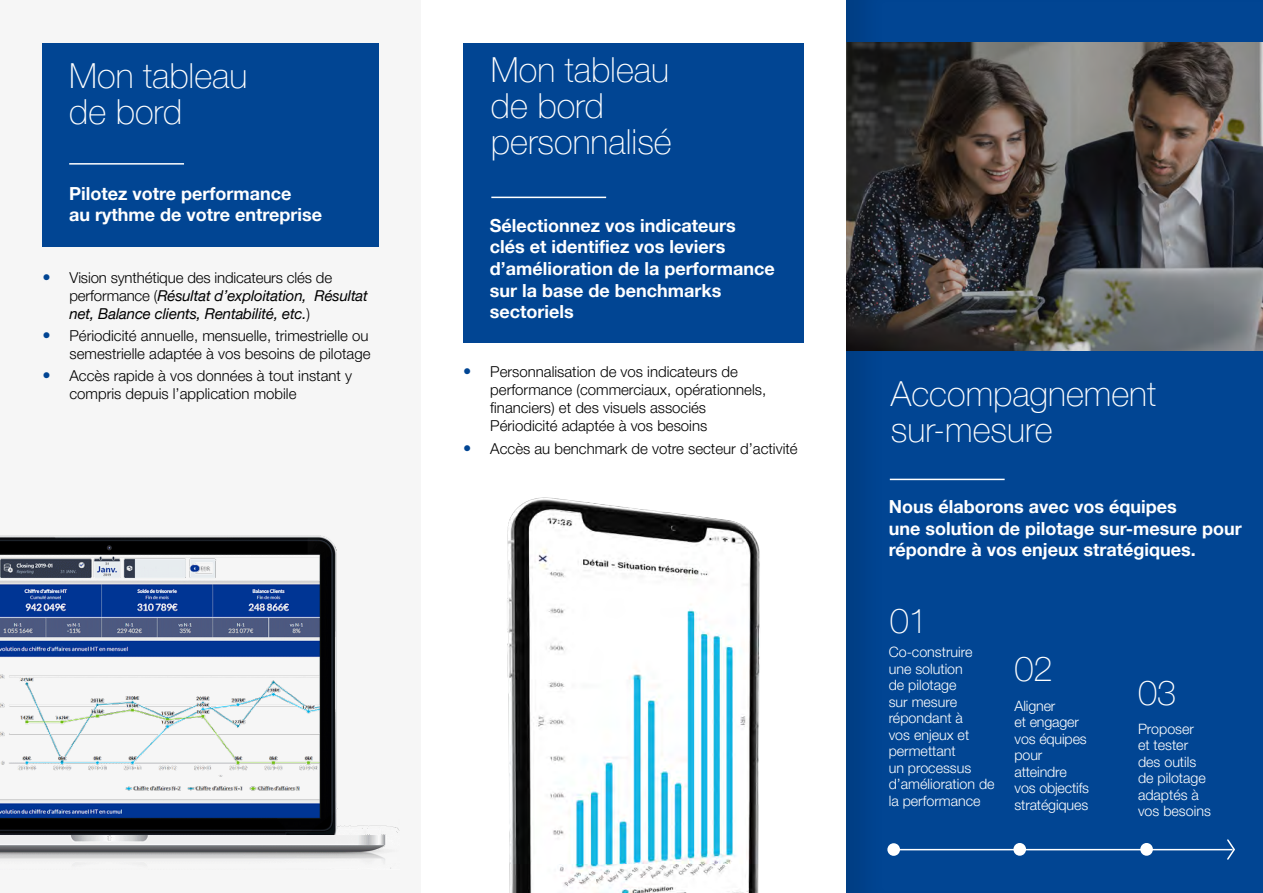
<style>
.page{position:relative;width:1263px;height:893px;background:#fff}
.page>*{position:absolute;margin:0;border:0;box-sizing:border-box;transform-origin:0 0}
.t1{font:100 34.5px/36px "Helvetica Neue LT Pro";color:#fff}
.t2{font:700 18px/21.6px "Helvetica Neue LT Pro";color:#fff}
.t3{font:300 15px/18px "Helvetica Neue LT Pro";color:#000}
.t4{font:italic 15px/18px "Helvetica Neue LT Pro";letter-spacing:-.01em;color:#000}
.t5{font:300 14.25px/16.5px "Helvetica Neue LT Pro";color:#fff}
.s1{font-weight:300;font-style:normal;font-size:16.5px;color:#014593}
.s2{font-weight:300;font-style:normal}
.s3{font-size:16.5px;color:#014593}
</style>
<div class="page">
<div style="left:0;top:0;width:421px;height:893px;background:#f6f6f6"></div>
<img style="left:0;top:535px;width:400px;height:334px">
<div style="left:43px;top:43px;width:336px;height:204px;background:#014593"></div>
<hr style="left:69px;top:163px;width:115px;height:2px;background:#fff">
<div style="left:463px;top:43px;width:341px;height:299px;background:#014593"></div>
<div style="left:834px;top:0;width:429px;height:893px;background:#000;opacity:.1"></div>
<img style="left:507px;top:497px;width:253px;height:396px">
<hr style="left:491px;top:197px;width:115px;height:1px;background:#fff">
<hr style="left:890px;top:479px;width:115px;height:1px;background:#fff">
<hr style="left:889px;top:849px;width:343px;height:1px;background:#fff">
<svg style="left:1226px;top:838px;width:10px;height:23px"></svg>
<div style="left:889px;top:845px;width:9px;height:9px;background:#fff;border-radius:50%"></div>
<div style="left:887px;top:843px;width:13px;height:13px;border:3px solid #fff;border-radius:50%"></div>
<div style="left:1015px;top:844px;width:9px;height:10px;background:#fff;border-radius:50%"></div>
<div style="left:1013px;top:843px;width:13px;height:13px;border:3px solid #fff;border-radius:50%"></div>
<div style="left:1142px;top:844px;width:9px;height:10px;background:#fff;border-radius:50%"></div>
<div style="left:1140px;top:843px;width:13px;height:13px;border:3px solid #fff;border-radius:50%"></div>
<img style="left:846px;top:43px;width:417px;height:308px">
<h1 class="t1" style="left:69px;top:58px;width:180px">Mon tableau de bord</h1>
<p class="t2" style="left:69px;top:182px;width:255px">Pilotez votre performance<br>au rythme de votre entreprise</p>
<p class="t4" style="left:70px;top:268px;width:300px;text-indent:-27px"><span class="s1">•</span> <span class="s2">Vision synthétique des indicateurs clés de performance (</span>Résultat d’exploitation, Résultat net, Balance clients, Rentabilité, etc.<span class="s2">)</span></p>
<p class="t3" style="left:43px;top:326px;width:329px;text-align:right"><span class="s3">•</span> Périodicité annuelle, mensuelle, trimestrielle ou semestrielle adaptée à vos besoins de pilotage</p>
<p class="t3" style="left:70px;top:366px;width:284px;text-indent:-27px"><span class="s3">•</span> Accès rapide à vos données à tout instant y compris depuis l’application mobile</p>
<h1 class="t1" style="left:491px;top:51px;width:182px">Mon tableau de bord personnalisé</h1>
<p class="t2" style="left:490px;top:214px;width:286px">Sélectionnez vos indicateurs clés et identifiez vos leviers d’amélioration de la performance sur la base de benchmarks sectoriels</p>
<p class="t3" style="left:490px;top:363px;width:277px;text-indent:-27px"><span class="s3">•</span> Personnalisation de vos indicateurs de performance (commerciaux, opérationnels, financiers) et des visuels associés Périodicité adaptée à vos besoins</p>
<p class="t3" style="left:463px;top:439px;width:336px"><span class="s3">•</span> Accès au benchmark de votre secteur d’activité</p>
<h1 class="t1" style="left:891px;top:375px;width:267px">Accompagnement sur-mesure</h1>
<p class="t2" style="left:889px;top:495px;width:354px">Nous élaborons avec vos équipes<br>une solution de pilotage sur-mesure pour répondre à vos enjeux stratégiques.</p>
<h1 class="t1" style="left:890px;top:602px;width:40px">01</h1>
<p class="t5" style="left:889px;top:644px;width:107px">Co-construire une solution<br>de pilotage<br>sur mesure répondant à<br>vos enjeux et permettant<br>un processus d’amélioration de la performance</p>
<h1 class="t1" style="left:1014px;top:651px;width:40px">02</h1>
<p class="t5" style="left:1014px;top:697px;width:76px">Aligner<br>et engager vos équipes pour atteindre vos objectifs stratégiques</p>
<h1 class="t1" style="left:1138px;top:675px;width:40px">03</h1>
<p class="t5" style="left:1138px;top:720px;width:74px">Proposer<br>et tester des outils de pilotage adaptés à vos besoins</p>
</div>
